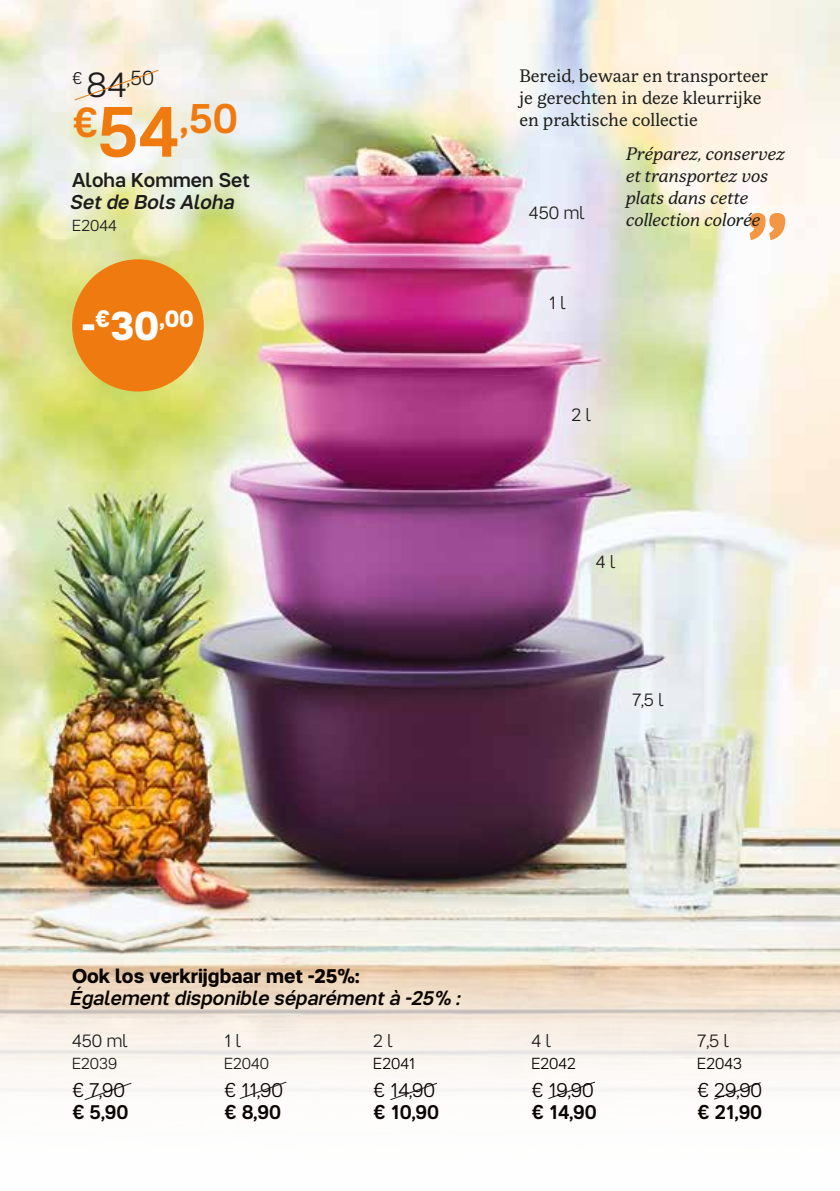
<style>
.page{position:relative;width:840px;height:1191px;background:#fff}
.page>*{position:absolute;margin:0;border:0;box-sizing:border-box;transform-origin:0 0}
.t1{font:500 42px "Tupper PRO";color:#ef7b10}
.t2{font:700 23.8px "Tupper PRO";color:#fff}
.t3{font:300 20.6px "Tupper PRO";color:#1d1d1b}
.t4{font:500 20px "Tupper PR Oitalic";color:#090400}
.t5{font:300 20px "Tupper PRO";color:#090400}
.t6{font:500 20px "Tupper PRO";color:#090400}
.t7{font:700 20px "Tupper PRO";color:#090400}
.t8{font:500 20px "Tupper PRO";color:#1d1d1b}
.t9{font:500 20px "Tupper PR Oitalic";color:#1d1d1b}
.t10{font:18px/22px "Tupper Serif";color:#1d1d1b}
.t11{font:italic 18px/22px "Tupper Serif";letter-spacing:.005em;color:#1d1d1b}
.t12{font:300 18px "Tupper PRO";color:#1d1d1b}
.t13{font:300 16px "Tupper PRO";color:#1d1d1b}
.t14{font:300 16px "Tupper PRO";color:#090400}
.s1{font-size:16.8px}
.s2{font-size:35.4px}
.s3{font-size:72px}
.s4{font-size:40.8px}
</style>
<div class="page">
<img style="left:0;top:0;width:839px;height:881px">
<div style="left:72px;top:259px;width:132px;height:132px;background:#ef7b10;border-radius:50%"></div>
<svg style="left:0;top:881px;width:839px;height:210px"></svg>
<svg style="left:238px;top:1080px;width:49px;height:19px"></svg>
<svg style="left:83px;top:1082px;width:49px;height:19px"></svg>
<svg style="left:389px;top:1082px;width:49px;height:19px"></svg>
<svg style="left:547px;top:1080px;width:49px;height:19px"></svg>
<svg style="left:712px;top:1081px;width:49px;height:19px"></svg>
<svg style="left:73px;top:69px;width:87px;height:32px"></svg>
<svg style="left:749px;top:213px;width:35px;height:27px"></svg>
<p class="t3" style="left:72px;top:61px;width:83px"><span class="s1">€</span> <span class="s2">84</span>,50</p>
<h1 class="t1" style="left:72px;top:84px;width:167px">€<span class="s3">54</span>,50</h1>
<p class="t8" style="left:72px;top:164px;width:179px">Aloha Kommen Set</p>
<p class="t9" style="left:72px;top:186px;width:165px">Set de Bols Aloha</p>
<p class="t13" style="left:72px;top:213px;width:46px">E2044</p>
<h2 class="t2" style="left:82px;top:299px;width:113px"><span class="s4">-</span>€<span class="s4">30</span>,00</h2>
<p class="t10" style="left:519px;top:65px;width:250px">Bereid, bewaar en transporteer je gerechten in deze kleurrijke en praktische collectie</p>
<p class="t11" style="left:625px;top:142px;width:160px">Préparez, conservez et transportez vos plats dans cette collection colorée</p>
<p class="t12" style="left:528px;top:199px;width:57px">450 ml</p>
<p class="t12" style="left:548px;top:288px;width:18px">1 l</p>
<p class="t12" style="left:571px;top:400px;width:21px">2 l</p>
<p class="t12" style="left:595px;top:547px;width:21px">4 l</p>
<p class="t12" style="left:631px;top:685px;width:33px">7,5 l</p>
<p class="t7" style="left:72px;top:959px;width:289px">Ook los verkrijgbaar met -25%:</p>
<p class="t4" style="left:72px;top:981px;width:391px">Également disponible séparément à -25% :</p>
<p class="t12" style="left:224px;top:1026px;width:18px">1 l</p>
<p class="t13" style="left:224px;top:1050px;width:46px">E2040</p>
<p class="t5" style="left:224px;top:1073px;width:60px">€ 11,90</p>
<p class="t6" style="left:224px;top:1095px;width:58px">€ 8,90</p>
<p class="t12" style="left:373px;top:1026px;width:21px">2 l</p>
<p class="t14" style="left:373px;top:1050px;width:44px">E2041</p>
<p class="t5" style="left:373px;top:1073px;width:63px">€ 14,90</p>
<p class="t6" style="left:373px;top:1095px;width:67px">€ 10,90</p>
<p class="t12" style="left:72px;top:1026px;width:57px">450 ml</p>
<p class="t13" style="left:72px;top:1050px;width:46px">E2039</p>
<p class="t5" style="left:72px;top:1073px;width:55px">€ 7,90</p>
<p class="t6" style="left:72px;top:1095px;width:58px">€ 5,90</p>
<p class="t12" style="left:531px;top:1026px;width:21px">4 l</p>
<p class="t14" style="left:531px;top:1050px;width:46px">E2042</p>
<p class="t5" style="left:531px;top:1073px;width:64px">€ 19,90</p>
<p class="t6" style="left:531px;top:1095px;width:67px">€ 14,90</p>
<p class="t12" style="left:696px;top:1026px;width:33px">7,5 l</p>
<p class="t14" style="left:696px;top:1050px;width:46px">E2043</p>
<p class="t5" style="left:696px;top:1073px;width:66px">€ 29,90</p>
<p class="t6" style="left:696px;top:1095px;width:66px">€ 21,90</p>
</div>
